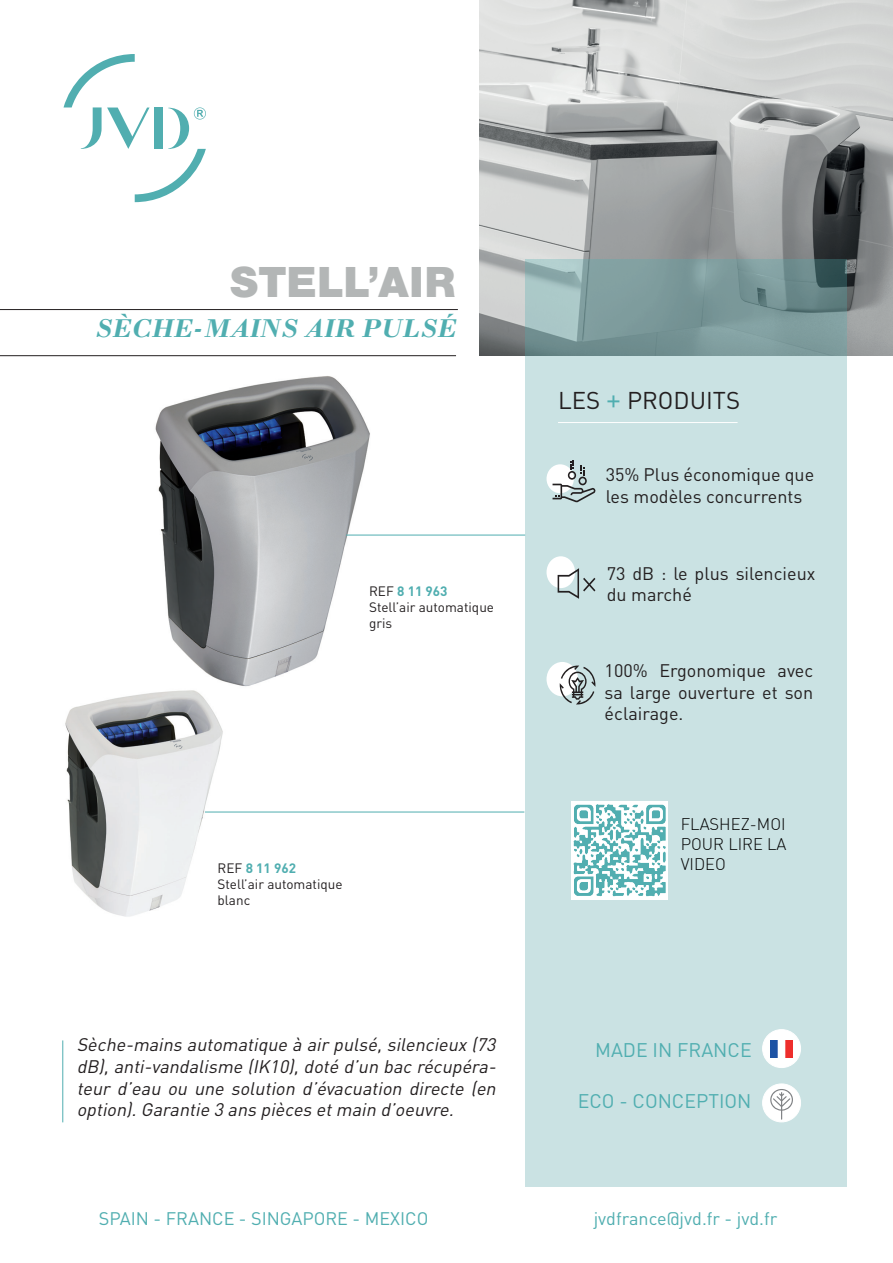
<style>
.page{position:relative;width:893px;height:1263px;background:#fff}
.page>*{position:absolute;margin:0;border:0;box-sizing:border-box;transform-origin:0 0}
.t1{font:900 45px "Nimbus San";color:#b3b6b6}
.t2{font:italic 700 27px "Bodoni";color:#50aeb0}
.t3{font:24px "DIN Pro";color:#231f20}
.t4{font:19.5px "DIN Pro";color:#50aeb0}
.t5{font:italic 18px/21.6px "DIN Pro";color:#231f20;text-align:justify}
.t6{font:18px/21.6px "DIN Pro";color:#231f20}
.t7{font:18px "DIN Pro";color:#50aeb0}
.t8{font:300 16.5px/19.8px "DIN";color:#000;text-align:justify}
.t9{font:13.5px/16.2px "DIN Pro";color:#231f20}
.s1{font-weight:700;color:#50aeb0}
.s2{font-size:28.5px;color:#50aeb0}
</style>
<div class="page">
<img style="left:480px;top:0;width:413px;height:356px">
<div style="left:525px;top:356px;width:321px;height:830px;background:#cae2e3"></div>
<img style="left:155px;top:376px;width:222px;height:311px">
<img style="left:65px;top:683px;width:162px;height:234px">
<hr style="left:346px;top:535px;width:179px;height:1px;background:#50aeb0">
<hr style="left:205px;top:812px;width:319px;height:1px;background:#50aeb0">
<hr style="left:558px;top:422px;width:180px;height:1px;background:#fff">
<div style="left:763px;top:1029px;width:37px;height:38px;background:#fff;border-radius:50%"></div>
<img style="left:771px;top:1040px;width:22px;height:17px">
<div style="left:762px;top:1029px;width:39px;height:39px;border:1px solid #fff;border-radius:50%"></div>
<div style="left:763px;top:1084px;width:37px;height:38px;background:#fff;border-radius:50%"></div>
<svg style="left:770px;top:1089px;width:23px;height:31px"></svg>
<div style="left:762px;top:1083px;width:39px;height:39px;border:1px solid #fff;border-radius:50%"></div>
<img style="left:571px;top:802px;width:96px;height:98px">
<svg style="left:64px;top:54px;width:142px;height:148px"></svg>
<div style="left:546px;top:464px;width:28px;height:29px;background:#fff;border-radius:50%"></div>
<svg style="left:552px;top:460px;width:43px;height:42px"></svg>
<div style="left:546px;top:556px;width:29px;height:32px;background:#fff;border-radius:50%"></div>
<svg style="left:558px;top:568px;width:37px;height:31px"></svg>
<svg style="left:525px;top:259px;width:321px;height:97px;background:#7c9a9c"></svg>
<hr style="left:0;top:355px;width:456px;height:1px;background:#231f20">
<hr style="left:0;top:309px;width:458px;height:1px;background:#231f20">
<hr style="left:63px;top:1040px;width:1px;height:82px;background:#50aeb0">
<div style="left:546px;top:662px;width:32px;height:34px;background:#fff;border-radius:50%"></div>
<svg style="left:560px;top:665px;width:35px;height:39px"></svg>
<h1 class="t1" style="left:230px;top:256px;width:228px">STELL’AIR</h1>
<h2 class="t2" style="left:95px;top:313px;width:363px">SÈCHE-MAINS AIR PULSÉ</h2>
<p class="t9" style="left:369px;top:582px;width:126px">REF <span class="s1">8 11 963<br></span>Stell’air automatique gris</p>
<p class="t9" style="left:218px;top:859px;width:126px">REF <span class="s1">8 11 962<br></span>Stell’air automatique blanc</p>
<h3 class="t3" style="left:558px;top:384px;width:184px">LES <span class="s2">+</span> PRODUITS</h3>
<p class="t6" style="left:606px;top:463px;width:210px">35% Plus économique que les modèles concurrents</p>
<p class="t6" style="left:607px;top:562px;width:210px">73 dB : le plus silencieux du marché</p>
<p class="t6" style="left:605px;top:659px;width:210px;text-align:justify">100% Ergonomique avec sa large ouverture et son éclairage.</p>
<p class="t8" style="left:681px;top:814px;width:107px">FLASHEZ-MOI POUR LIRE LA VIDEO</p>
<p class="t5" style="left:77px;top:1033px;width:425px">Sèche-mains automatique à airpulsé,silencieux (73 dB),anti-vandalisme (IK10),doté d’un bac récupéra&shy;teur d’eau ou une solution d’évacuation directe (en option).Garantie 3 ans pièces etmain d’oeuvre.</p>
<p class="t4" style="left:595px;top:1037px;width:158px">MADE IN FRANCE</p>
<p class="t4" style="left:578px;top:1087px;width:175px">ECO - CONCEPTION</p>
<p class="t7" style="left:99px;top:1206px;width:331px">SPAIN - FRANCE - SINGAPORE - MEXICO</p>
<p class="t7" style="left:594px;top:1206px;width:185px">jvdfrance@jvd.fr - jvd.fr</p>
</div>
